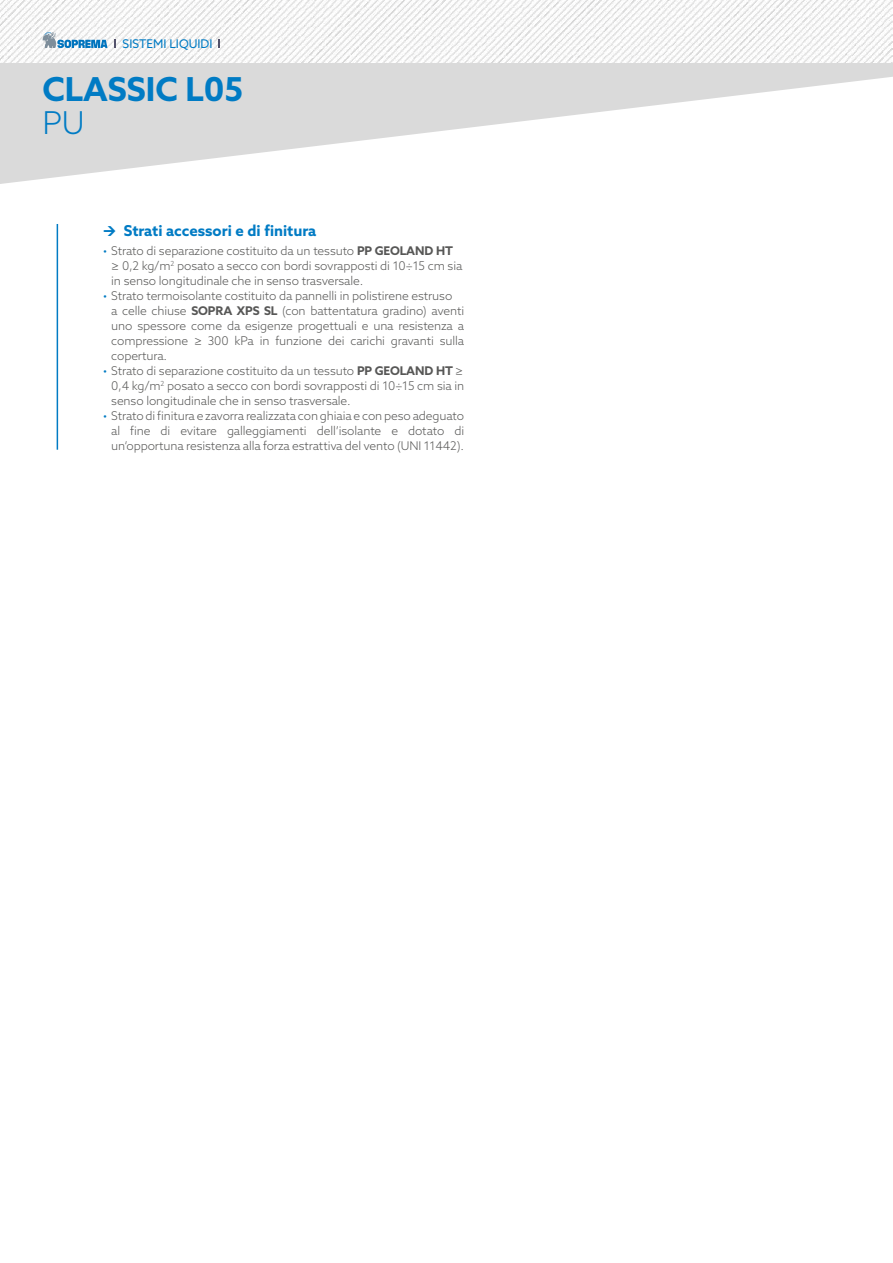
<style>
.page{position:relative;width:893px;height:1263px;background:#fff}
.page>*{position:absolute;margin:0;border:0;box-sizing:border-box;transform-origin:0 0}
.t1{font:700 33px "Azo Sans";color:#007bc4}
.t2{font:300 31.5px "Azo Sans";color:#007bc4}
.t3{font:700 15px "Azo Sans";color:#007bc4}
.t4{font:300 12px/15px "Azo Sans";letter-spacing:-.01em;color:#575756}
.t5{font:12px "Azo Sans";color:#007bc4}
.s1{color:#007bc4}
.s2{font-weight:700}
</style>
<div class="page">
<hr style="left:57px;top:224px;width:1px;height:226px;background:#007bc4">
<svg style="left:0;top:63px;width:893px;height:121px;fill:#dadada"></svg>
<img style="left:0;top:0;width:893px;height:63px">
<svg style="left:43px;top:32px;width:64px;height:16px"></svg>
<p class="t5" style="left:123px;top:36px;width:91px">SISTEMI LIQUIDI</p>
<h1 class="t1" style="left:42px;top:68px;width:202px">CLASSIC L05</h1>
<h2 class="t2" style="left:42px;top:103px;width:44px">PU</h2>
<p class="t3" style="left:124px;top:220px;width:194px">Strati accessori e di finitura</p>
<p class="t4" style="left:111px;top:243px;width:353px;text-indent:-9px"><span class="s1">•</span> Strato di separazione costituito da un tessuto <span class="s2">PP GEOLAND HT </span>≥ 0,2 kg/m<sup>2</sup> posato a secco con bordi sovrapposti di 10÷15 cm sia in senso longitudinale che in senso trasversale.</p>
<p class="t4" style="left:111px;top:288px;width:354px;text-indent:-9px"><span class="s1">•</span> Strato termoisolante costituito da pannelli in polistirene estruso<br>a celle chiuse <span class="s2">SOPRA XPS SL</span> (con battentatura gradino) aventi uno spessore come da esigenze progettuali e una resistenza a compressione ≥ 300 kPa in funzione dei carichi gravanti sulla copertura.</p>
<p class="t4" style="left:111px;top:363px;width:354px;text-align:justify;text-indent:-9px"><span class="s1">•</span> Strato di separazione costituito da un tessuto <span class="s2">PP GEOLAND HT</span> ≥ 0,4 kg/m<sup>2</sup> posato a secco con bordi sovrapposti di 10÷15 cm sia in senso longitudinale che in senso trasversale.</p>
<p class="t4" style="left:111px;top:408px;width:354px;text-align:justify;text-indent:-9px"><span class="s1">•</span> Strato di finitura e zavorra realizzata con ghiaia e con peso adeguato al fine di evitare galleggiamenti dell’isolante e dotato di un‘opportuna resistenza alla forza estrattiva del vento (UNI 11442).</p>
</div>
